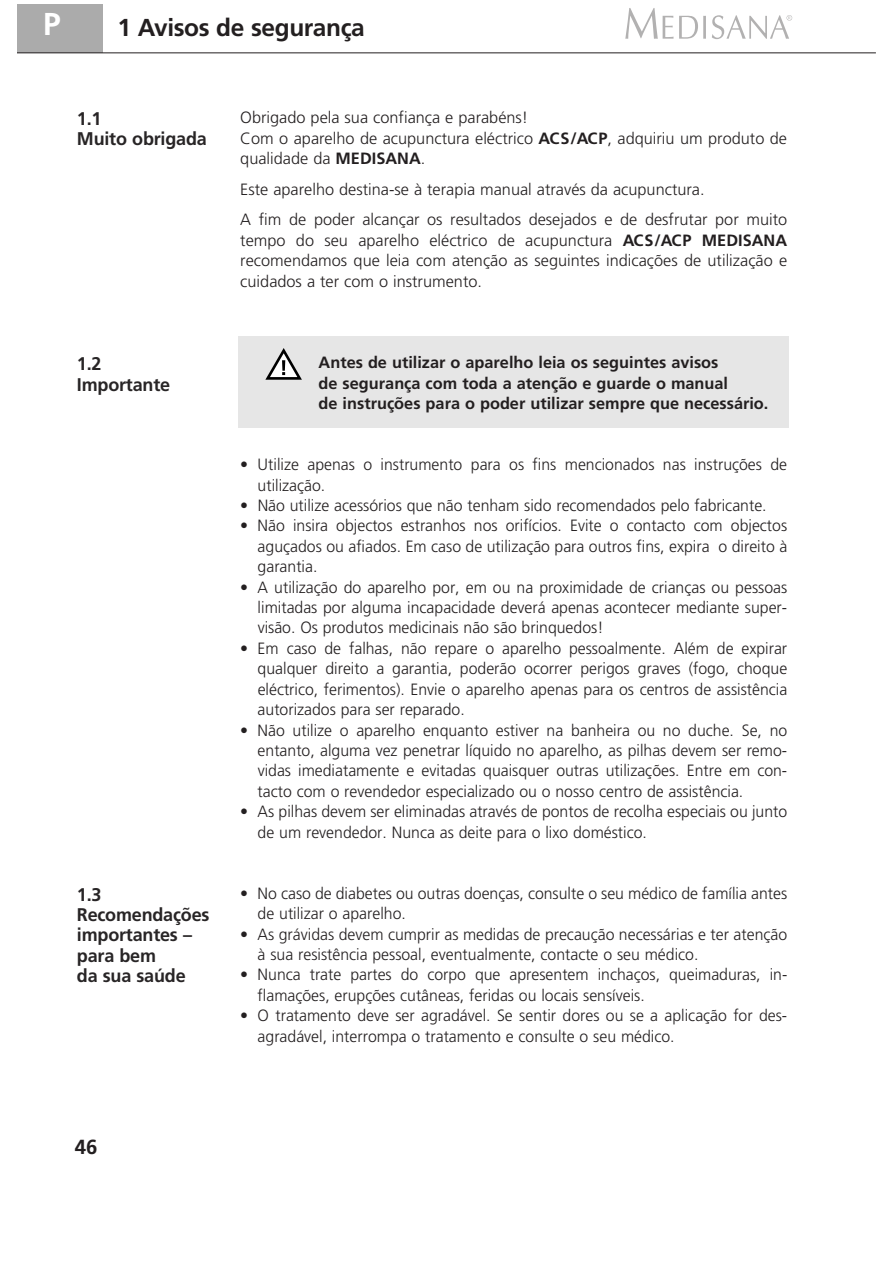
<style>
.page{position:relative;width:893px;height:1263px;background:#fff}
.page>*{position:absolute;margin:0;border:0;box-sizing:border-box;transform-origin:0 0}
.t1{font:700 31.65px "Frutiger";color:#fff}
.t2{font:700 24.45px "Frutiger";letter-spacing:-.015em;color:#231f20}
.t3{font:700 20.4px "Frutiger";color:#231f20}
.t4{font:700 18.3px/20.4px "Frutiger";letter-spacing:-.01em;color:#282526}
.t5{font:300 16.35px/20.4px "Frutiger";color:#231f20}
.t6{font:700 16.35px/20.4px "Frutiger";color:#231f20}
.s1{font-weight:700}
</style>
<div class="page">
<svg style="left:625px;top:8px;width:81px;height:31px"></svg>
<svg style="left:712px;top:15px;width:80px;height:24px"></svg>
<div style="left:17px;top:5px;width:85px;height:48px;background:#ababab"></div>
<hr style="left:17px;top:52px;width:859px;height:1px;background:#231f20">
<div style="left:238px;top:336px;width:551px;height:91px;background:#e6e6e6"></div>
<svg style="left:265px;top:348px;width:37px;height:32px"></svg>
<p class="t1" style="left:43px;top:5px;width:19px">P</p>
<p class="t2" style="left:117px;top:13px;width:249px">1 Avisos de segurança</p>
<p class="t4" style="left:77px;top:108px;width:131px">1.1<br>Muito obrigada</p>
<p class="t5" style="left:240px;top:107px;width:548px">Obrigado pela sua confiança e parabéns!<br>Com o aparelho de acupunctura eléctrico <span class="s1">ACS/ACP</span>, adquiriu um produto de qualidade da <span class="s1">MEDISANA</span>.</p>
<p class="t5" style="left:240px;top:174px;width:548px;line-height:30.6px">Este aparelho destina-se à terapia manual através da acupunctura.<br>A fim de poder alcançar os resultados desejados e de desfrutar por muito</p>
<p class="t5" style="left:240px;top:230px;width:548px;text-align:justify">tempo do seu aparelho eléctrico de acupunctura <span class="s1">ACS/ACP MEDISANA </span>recomendamos que leia com atenção as seguintes indicações de utilização e cuidados a ter com o instrumento.</p>
<p class="t4" style="left:77px;top:354px;width:95px">1.2<br>Importante</p>
<p class="t6" style="left:319px;top:352px;width:451px">Antes de utilizar o aparelho leia os seguintes avisos<br>de segurança com toda a atenção e guarde o manual<br>de instruções para o poder utilizar sempre que necessário.</p>
<p class="t5" style="left:258px;top:454px;width:531px;text-indent:-17px">• Utilize apenas o instrumento para os fins mencionados nas instruções de utilização.</p>
<p class="t5" style="left:240px;top:495px;width:528px">• Não utilize acessórios que não tenham sido recomendados pelo fabricante.</p>
<p class="t5" style="left:258px;top:516px;width:531px;text-align:justify;text-indent:-17px">• Não insira objectos estranhos nos orifícios. Evite o contacto com objectos aguçados ou afiados. Em caso de utilização para outros fins, expira o direito à garantia.</p>
<p class="t5" style="left:258px;top:577px;width:531px;text-align:justify;text-indent:-17px">• A utilização do aparelho por, em ou na proximidade de crianças ou pessoas limitadas por alguma incapacidade deverá apenas acontecer mediante super&shy;visão. Os produtos medicinais não são brinquedos!</p>
<p class="t5" style="left:258px;top:638px;width:531px;text-align:justify;text-indent:-17px">• Em caso de falhas, não repare o aparelho pessoalmente. Além de expirar qualquer direito a garantia, poderão ocorrer perigos graves (fogo, choque eléctrico, ferimentos). Envie o aparelho apenas para os centros de assistência autorizados para ser reparado.</p>
<p class="t5" style="left:258px;top:720px;width:531px;text-align:justify;text-indent:-17px">• Não utilize o aparelho enquanto estiver na banheira ou no duche. Se, no entanto, alguma vez penetrar líquido no aparelho, as pilhas devem ser remo&shy;vidas imediatamente e evitadas quaisquer outras utilizações. Entre em con&shy;tacto com o revendedor especializado ou o nosso centro de assistência.</p>
<p class="t5" style="left:258px;top:801px;width:531px;text-indent:-17px">• As pilhas devem ser eliminadas através de pontos de recolha especiais ou junto de um revendedor. Nunca as deite para o lixo doméstico.</p>
<p class="t4" style="left:77px;top:884px;width:134px">1.3<br>Recomendações importantes – para bem<br>da sua saúde</p>
<p class="t5" style="left:258px;top:883px;width:531px;text-indent:-17px">• No caso de diabetes ou outras doenças, consulte o seu médico de família antes de utilizar o aparelho.</p>
<p class="t5" style="left:258px;top:924px;width:531px;text-indent:-17px">• As grávidas devem cumprir as medidas de precaução necessárias e ter atenção à sua resistência pessoal, eventualmente, contacte o seu médico.</p>
<p class="t5" style="left:258px;top:964px;width:531px;text-indent:-17px">• Nunca trate partes do corpo que apresentem inchaços, queimaduras, in&shy;flamações, erupções cutâneas, feridas ou locais sensíveis.</p>
<p class="t5" style="left:258px;top:1005px;width:531px;text-indent:-17px">• O tratamento deve ser agradável. Se sentir dores ou se a aplicação for des&shy;agradável, interrompa o tratamento e consulte o seu médico.</p>
<p class="t3" style="left:75px;top:1135px;width:24px">46</p>
</div>
